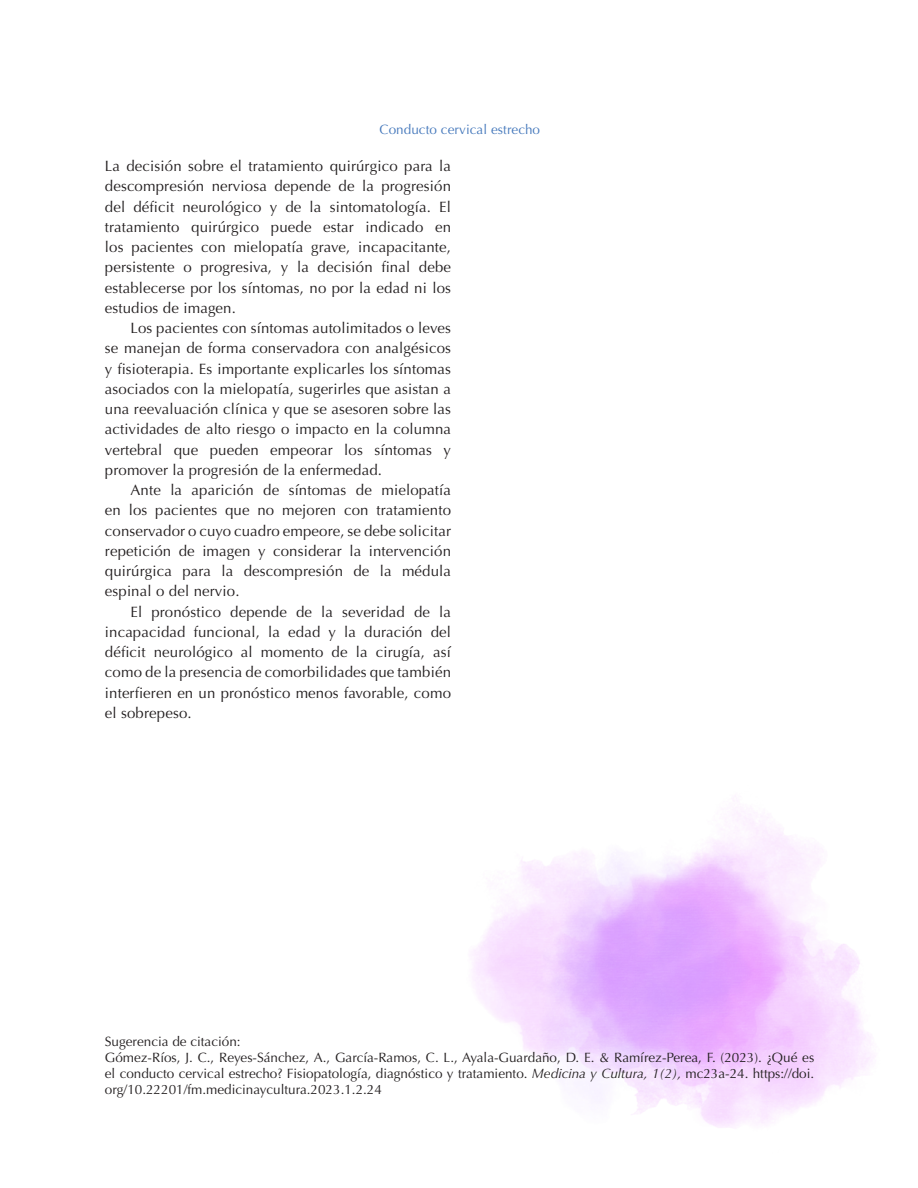
<style>
.page{position:relative;width:918px;height:1188px;background:#fff}
.page>*{position:absolute;margin:0;border:0;box-sizing:border-box;transform-origin:0 0}
.CUERPO_DE_TEXTO{font:15px/20.2px "Optima";letter-spacing:.01em;color:#231f20;text-align:justify}
.CITACION{font:13.5px/16.2px "Optima";color:#231f20;text-align:justify}
.CORNIZA{font:13.5px "Optima";letter-spacing:.005em;color:#4679bc}
.s1{font-style:italic}
</style>
<div class="page">
<p class="CORNIZA" style="left:380px;top:121px;width:162px">Conducto cervical estrecho</p>
<p class="CUERPO_DE_TEXTO" style="left:105px;top:156px;width:348px">La decisión sobre el tratamiento quirúrgico para la descompresión nerviosa depende de la progresión del déficit neurológico y de la sintomatología. El tratamiento quirúrgico puede estar indicado en los pacientes con mielopatía grave, incapacitante, persistente o progresiva, y la decisión final debe establecerse por los síntomas, no por la edad ni los estudios de imagen.</p>
<p class="CUERPO_DE_TEXTO" style="left:105px;top:318px;width:348px;text-indent:26px">Los pacientes con síntomas autolimitados o leves se manejan de forma conservadora con analgésicos y fisioterapia. Es importante explicarles los síntomas asociados con la mielopatía, sugerirles que asistan a una reevaluación clínica y que se asesoren sobre las actividades de alto riesgo o impacto en la columna vertebral que pueden empeorar los síntomas y promover la progresión de la enfermedad.</p>
<p class="CUERPO_DE_TEXTO" style="left:105px;top:480px;width:348px;text-indent:26px">Ante la aparición de síntomas de mielopatía en los pacientes que no mejoren con tratamiento conservador o cuyo cuadro empeore, se debe solicitar repetición de imagen y considerar la intervención quirúrgica para la descompresión de la médula espinal o del nervio.</p>
<p class="CUERPO_DE_TEXTO" style="left:105px;top:602px;width:348px;text-indent:26px">El pronóstico depende de la severidad de la incapacidad funcional, la edad y la duración del déficit neurológico al momento de la cirugía, así como de la presencia de comorbilidades que también interfieren en un pronóstico menos favorable, como el sobrepeso.</p>
<p class="CITACION" style="left:105px;top:1033px;width:137px">Sugerencia de citación:</p>
<p class="CITACION" style="left:105px;top:1049px;width:711px">Gómez-Ríos, J. C., Reyes-Sánchez, A., García-Ramos, C. L., Ayala-Guardaño, D. E. &amp; Ramírez-Perea, F. (2023). ¿Qué es el conducto cervical estrecho? Fisiopatología, diagnóstico y tratamiento. <span class="s1">Medicina y Cultura, 1(2),</span> mc23a-24. https://doi. org/10.22201/fm.medicinaycultura.2023.1.2.24</p>
</div>
